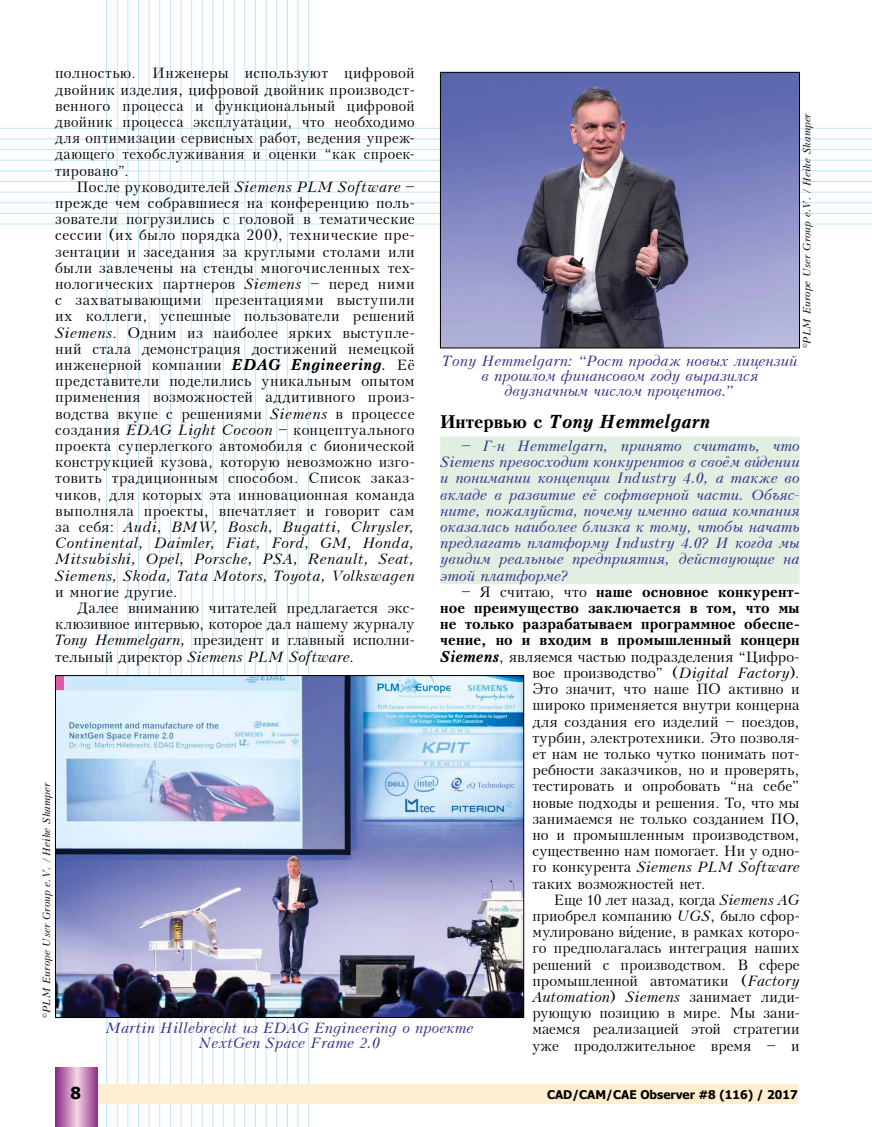
<style>
.page{position:relative;width:872px;height:1127px;background:#fff}
.page>*{position:absolute;margin:0;border:0;box-sizing:border-box;transform-origin:0 0}
.t1{font:italic 700 18px "Peterburg";color:#000;scale:.9 1}
.t2{font:700 16.5px "Tahoma";color:#000}
.t3{font:15px/16.2px "Peterburg";letter-spacing:.005em;color:#000;text-align:justify}
.t4{font:italic 15px/16.2px "Peterburg";color:#2f2f89;text-align:center}
.t5{font:700 15px "Peterburg";letter-spacing:.01em;color:#000}
.t6{font:italic 15px "Peterburg";color:#000}
.t7{font:700 12px "Tahoma";color:#000}
.t8{font:italic 10.5px "Peterburg";color:#000}
.s1{font-style:italic}
.s2{font-weight:700;font-style:italic}
.s3{font-style:normal}
.s4{font-family:"Times New Roman"}
.s5{font-weight:400}
</style>
<div class="page">
<hr style="left:106px;top:0;width:1px;height:1127px;background:#c1e6fa">
<hr style="left:117px;top:0;width:1px;height:1127px;background:#c1e6fa">
<hr style="left:128px;top:0;width:1px;height:1127px;background:#c1e6fa">
<hr style="left:138px;top:0;width:1px;height:1127px;background:#c1e6fa">
<hr style="left:149px;top:0;width:1px;height:1127px;background:#c1e6fa">
<hr style="left:159px;top:0;width:1px;height:1127px;background:#c1e6fa">
<hr style="left:170px;top:0;width:1px;height:1127px;background:#c1e6fa">
<hr style="left:181px;top:0;width:1px;height:1127px;background:#c1e6fa">
<hr style="left:191px;top:0;width:1px;height:1127px;background:#c1e6fa">
<hr style="left:202px;top:0;width:1px;height:1127px;background:#c1e6fa">
<hr style="left:213px;top:0;width:1px;height:1127px;background:#c1e6fa">
<hr style="left:223px;top:0;width:1px;height:1127px;background:#c1e6fa">
<hr style="left:234px;top:0;width:1px;height:1127px;background:#c1e6fa">
<hr style="left:244px;top:0;width:1px;height:1127px;background:#c1e6fa">
<hr style="left:255px;top:0;width:1px;height:1127px;background:#c1e6fa">
<hr style="left:266px;top:0;width:1px;height:1127px;background:#c1e6fa">
<hr style="left:276px;top:0;width:1px;height:1127px;background:#c1e6fa">
<hr style="left:287px;top:0;width:1px;height:1127px;background:#c1e6fa">
<hr style="left:298px;top:0;width:1px;height:1127px;background:#c1e6fa">
<hr style="left:308px;top:0;width:1px;height:1127px;background:#c1e6fa">
<hr style="left:0;top:128px;width:872px;height:1px;background:#c1e6fa">
<hr style="left:0;top:139px;width:872px;height:1px;background:#c1e6fa">
<hr style="left:0;top:149px;width:872px;height:1px;background:#c1e6fa">
<hr style="left:0;top:160px;width:872px;height:1px;background:#c1e6fa">
<hr style="left:0;top:171px;width:872px;height:1px;background:#c1e6fa">
<hr style="left:0;top:181px;width:872px;height:1px;background:#c1e6fa">
<hr style="left:0;top:192px;width:872px;height:1px;background:#c1e6fa">
<hr style="left:0;top:202px;width:872px;height:1px;background:#c1e6fa">
<hr style="left:0;top:213px;width:872px;height:1px;background:#c1e6fa">
<hr style="left:0;top:224px;width:872px;height:1px;background:#c1e6fa">
<div style="left:55px;top:1084px;width:743px;height:20px;background:#ffefd0"></div>
<svg style="left:55px;top:1068px;width:43px;height:59px;background:#c07db4"></svg>
<div style="left:440px;top:436px;width:359px;height:18px;background:#e0efe2"></div>
<div style="left:440px;top:453px;width:359px;height:18px;background:#e0efe2"></div>
<div style="left:440px;top:469px;width:359px;height:18px;background:#e0efe2"></div>
<div style="left:440px;top:485px;width:359px;height:18px;background:#e0efe2"></div>
<div style="left:440px;top:501px;width:359px;height:18px;background:#e0efe2"></div>
<div style="left:440px;top:517px;width:359px;height:18px;background:#e0efe2"></div>
<div style="left:440px;top:534px;width:359px;height:18px;background:#e0efe2"></div>
<div style="left:440px;top:550px;width:359px;height:18px;background:#e0efe2"></div>
<div style="left:440px;top:566px;width:359px;height:18px;background:#e0efe2"></div>
<img style="left:57px;top:677px;width:465px;height:339px">
<div style="left:55px;top:675px;width:469px;height:343px;border:1px solid #000"></div>
<img style="left:442px;top:74px;width:355px;height:272px">
<div style="left:440px;top:72px;width:359px;height:276px;border:1px solid #000"></div>
<p class="t3" style="left:55px;top:65px;width:361px">полностью. Инженеры используют цифровой двойник изделия, цифровой двойник производст&shy;венного процесса и функциональный цифровой двойник процесса эксплуатации, что необходимо для оптимизации сервисных работ, ведения упреж&shy;дающего техобслуживания и оценки “как спроек&shy;тировано”.</p>
<p class="t3" style="left:55px;top:179px;width:361px;text-indent:21px">После руководителей <span class="s1">Siemens PLM Software – </span>прежде чем собравшиеся на конференцию поль&shy;зователи погрузились с головой в тематические сессии (их было порядка 200), технические пре&shy;зентации и заседания за круглыми столами или были завлечены на стенды многочисленных тех&shy;нологических партнеров <span class="s1">Siemens</span> – перед ними с захватывающими презентациями выступили их коллеги, успешные пользователи решений <span class="s1">Siemens</span>. Одним из наиболее ярких выступле&shy;ний стала демонстрация достижений немецкой инженерной компании <span class="s2">EDAG Engineering</span><span class="s1">.</span> Её представители поделились уникальным опытом применения возможностей аддитивного произ&shy;водства вкупе с решениями <span class="s1">Siemens</span> в процессе создания <span class="s1">EDAG Light Cocoon</span> – концептуального проекта суперлегкого автомобиля с бионической конструкцией кузова, которую невозможно изго&shy;товить традиционным способом. Список заказ&shy;чиков, для которых эта инновационная команда выполняла проекты, впечатляет и говорит сам за себя: <span class="s1">Audi, BMW, Bosch, Bugatti, Chrysler, Continental, Daimler, Fiat, Ford, GM, Honda, Mitsubishi, Opel, Porsche, PSA, Renault, Seat, Siemens, Skoda, Tata Motors, Toyota, Volkswagen</span></p>
<p class="t3" style="left:55px;top:584px;width:124px">и многие другие.</p>
<p class="t3" style="left:77px;top:600px;width:340px">Далее вниманию читателей предлагается экс-</p>
<p class="t3" style="left:55px;top:616px;width:361px">клюзивное интервью, которое дал нашему журналу</p>
<p class="t3" style="left:55px;top:632px;width:361px"><span class="s1">Tony Hemmelgarn,</span> президент и главный исполни-</p>
<p class="t6" style="left:55px;top:648px;width:300px"><span class="s3">тельный директор</span> Siemens PLM Software<span class="s3">.</span></p>
<p class="t8" style="left:801px;top:348px;width:237px;rotate:-90deg"><sup>©</sup>PLM Europe User Group e.V. <span class="s4">/</span> Heike Skamper</p>
<p class="t4" style="left:442px;top:353px;width:356px;line-height:15px">Tony Hemmelgarn: “Рост продаж новых лицензий в прошлом финансовом году выразился двузначным числом процентов.”</p>
<p class="t1" style="left:440px;top:411px;width:301px"><span class="s3">Интервью с</span> Tony Hemmelgarn</p>
<p class="t4" style="left:440px;top:438px;width:361px;text-align:justify;text-indent:21px">– Г-н Hemmelgarn, принято считать, что Siemens превосходит конкурентов в своём ви<span class="s4">´</span>дении и понимании концепции Industry 4.0, а также во вкладе в развитие её софтверной части. Объяс&shy;ните, пожалуйста, почему именно ваша компания оказалась наиболее близка к тому, чтобы начать предлагать платформу Industry 4.0? И когда мы увидим реальные предприятия, действующие на этой платформе?</p>
<p class="t5" style="left:461px;top:583px;width:340px"><span class="s5">– Я считаю, что</span> наше основное конкурент-</p>
<p class="t5" style="left:440px;top:599px;width:361px">ное преимущество заключается в том, что мы</p>
<p class="t5" style="left:440px;top:615px;width:361px">не только разрабатываем программное обеспе-</p>
<p class="t5" style="left:440px;top:631px;width:361px">чение, но и входим в промышленный концерн</p>
<p class="t3" style="left:440px;top:649px;width:361px"><span class="s2">Siemens</span>, являемся частью подразделения “Цифро-</p>
<p class="t3" style="left:532px;top:665px;width:269px">вое производство” (<span class="s1">Digital Factory</span>).</p>
<p class="t3" style="left:532px;top:681px;width:269px">Это значит, что наше ПО активно и</p>
<p class="t3" style="left:532px;top:697px;width:269px">широко применяется внутри концерна</p>
<p class="t3" style="left:532px;top:713px;width:269px">для создания его изделий – поездов,</p>
<p class="t3" style="left:532px;top:730px;width:269px">турбин, электротехники. Это позволя-</p>
<p class="t3" style="left:532px;top:746px;width:269px">ет нам не только чутко понимать пот-</p>
<p class="t3" style="left:532px;top:762px;width:269px">ребности заказчиков, но и проверять,</p>
<p class="t3" style="left:532px;top:778px;width:269px">тестировать и опробовать “на себе”</p>
<p class="t3" style="left:532px;top:794px;width:269px">новые подходы и решения. То, что мы</p>
<p class="t3" style="left:532px;top:811px;width:269px">занимаемся не только созданием ПО,</p>
<p class="t3" style="left:532px;top:827px;width:269px">но и промышленным производством,</p>
<p class="t3" style="left:532px;top:843px;width:269px">существенно нам помогает. Ни у одно-</p>
<p class="t6" style="left:532px;top:859px;width:269px"><span class="s3">го конкурента</span> Siemens PLM Software</p>
<p class="t3" style="left:532px;top:875px;width:175px">таких возможностей нет.</p>
<p class="t3" style="left:553px;top:892px;width:247px">Еще 10 лет назад, когда <span class="s1">Siemens AG</span></p>
<p class="t3" style="left:532px;top:908px;width:269px">приобрел компанию <span class="s1">UGS</span>, было сфор-</p>
<p class="t3" style="left:532px;top:924px;width:269px">мулировано ви<span class="s4">´</span>дение, в рамках которо-</p>
<p class="t3" style="left:532px;top:940px;width:269px">го предполагалась интеграция наших</p>
<p class="t3" style="left:532px;top:956px;width:269px">решений с производством. В сфере</p>
<p class="t3" style="left:532px;top:973px;width:269px">промышленной автоматики (<span class="s1">Factory</span></p>
<p class="t6" style="left:532px;top:988px;width:269px">Automation<span class="s3">)</span> Siemens <span class="s3">занимает лиди-</span></p>
<p class="t3" style="left:532px;top:1005px;width:267px">рующую позицию в мире. Мы зани-</p>
<p class="t3" style="left:532px;top:1021px;width:269px">маемся реализацией этой стратегии</p>
<p class="t3" style="left:532px;top:1037px;width:269px">уже продолжительное время – и</p>
<p class="t8" style="left:41px;top:1018px;width:237px;rotate:-90deg"><sup>©</sup>PLM Europe User Group e.V. <span class="s4">/</span> Heike Skamper</p>
<p class="t4" style="left:106px;top:1021px;width:369px;line-height:15px">Martin Hillebrecht из EDAG Engineering о проекте<br>NextGen Space Frame 2.0</p>
<p class="t2" style="left:70px;top:1081px;width:12px">8</p>
<p class="t7" style="left:547px;top:1086px;width:252px">CAD/cam/cae Observer #8 (116) / 2017</p>
</div>
